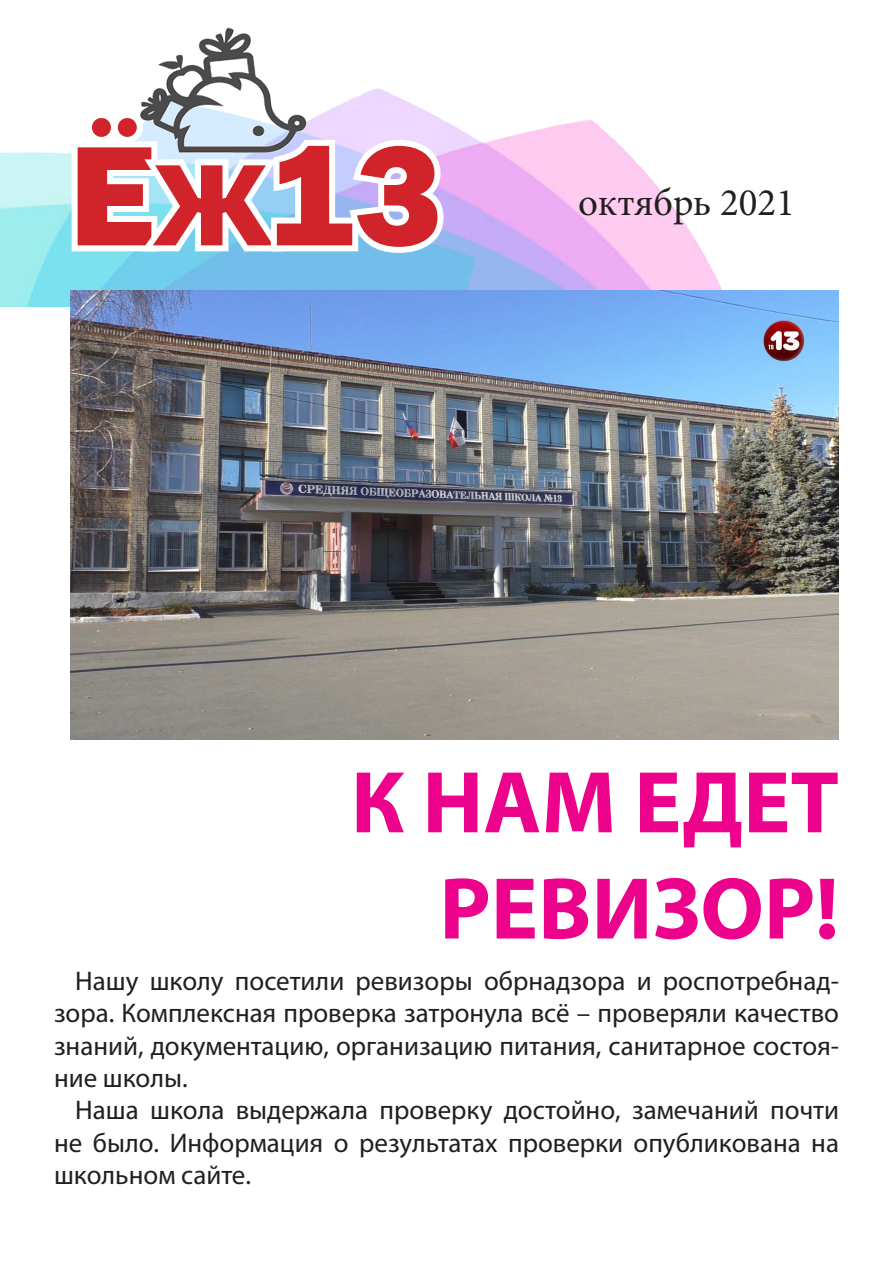
<style>
.page{position:relative;width:893px;height:1263px;background:#fff}
.page>*{position:absolute;margin:0;border:0;box-sizing:border-box;transform-origin:0 0}
.t1{font:800 147px "Franklin Gothic";color:#d1232a}
.t2{font:700 88.5px/106.2px "Myriad Pro";color:#ed028c;text-align:right}
.t3{font:39px "Minion Pro";color:#231f20}
.t4{font:27px/32.4px "Myriad Pro";color:#231f20;text-align:justify}
.s1{font-size:120px}
</style>
<div class="page">
<img style="left:0;top:88px;width:722px;height:218px">
<img style="left:94px;top:27px;width:262px;height:75px">
<svg style="left:66px;top:102px;width:385px;height:157px"></svg>
<img style="left:71px;top:290px;width:768px;height:450px">
<p class="t1" style="left:69px;top:101px;width:374px">Ё<span class="s1">Ж</span>13</p>
<p class="t3" style="left:578px;top:177px;width:218px">октябрь 2021</p>
<p class="t2" style="left:351px;top:746px;width:489px">К НАМ ЕДЕТ<br>РЕВИЗОР!</p>
<p class="t4" style="left:54px;top:964px;width:786px;text-indent:21px">Нашу школу посетили ревизоры обрнадзора и роспотребнад&shy;зора. Комплексная проверка затронула всё – проверяли качество знаний, документацию, организацию питания, санитарное состоя&shy;ние школы.</p>
<p class="t4" style="left:54px;top:1094px;width:786px;text-indent:21px">Наша школа выдержала проверку достойно, замечаний почти не было. Информация о результатах проверки опубликована на школьном сайте.</p>
</div>
